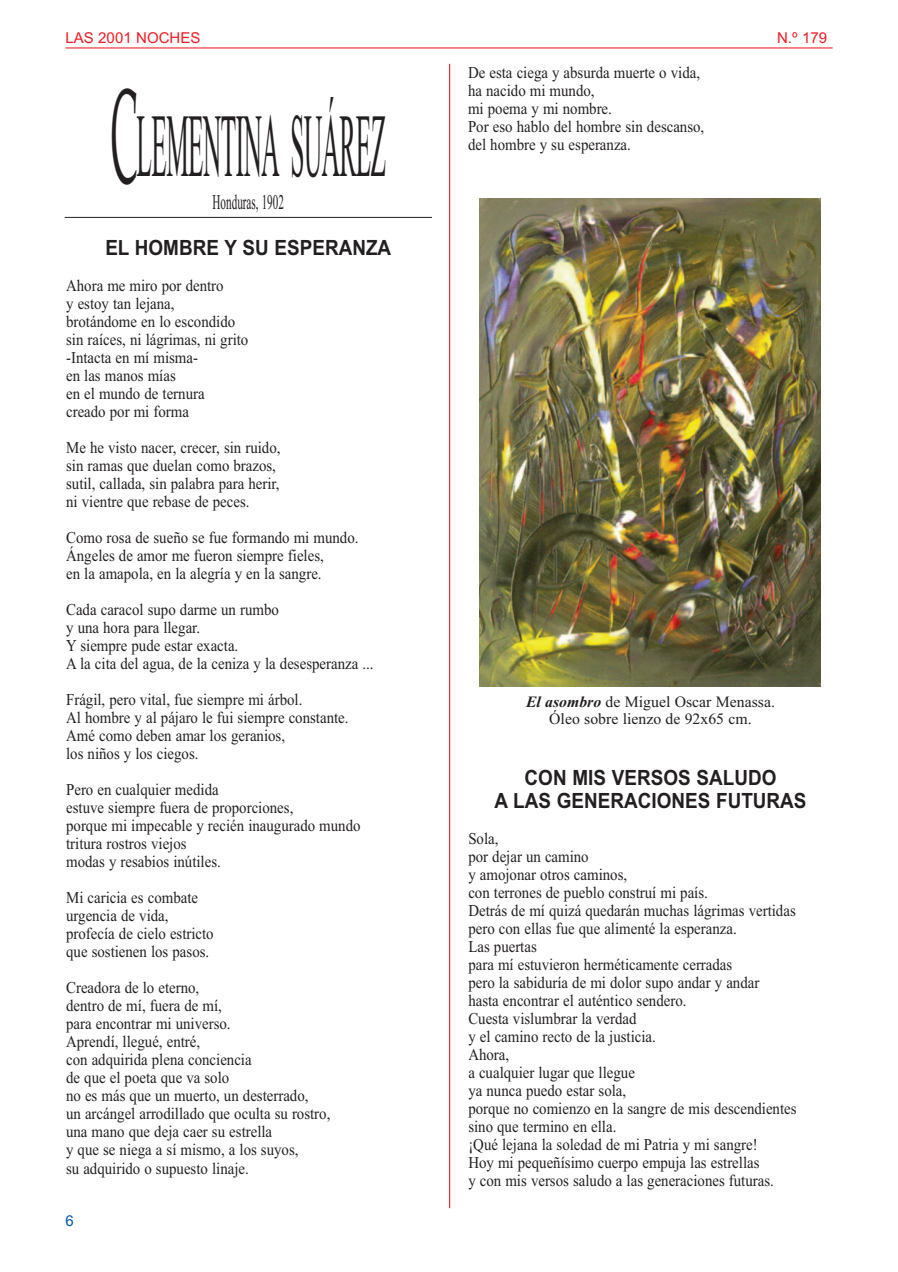
<style>
.page{position:relative;width:898px;height:1272px;background:#fff}
.page>*{position:absolute;margin:0;border:0;box-sizing:border-box;transform-origin:0 0}
.t1{font:90px "Times New Roman";letter-spacing:-.02em;color:#231f20;scale:.28 1}
.t2{font:700 21px/22.5px "Arial";color:#231f20;text-align:center;scale:.9 1}
.t3{font:21px "Times New Roman";color:#231f20;scale:.53 1}
.t4{font:16.5px/18px "Times New Roman";color:#231f20;scale:.9 1}
.t5{font:15.75px/17px "Times New Roman";color:#231f20;text-align:center}
.t6{font:15px "Arial";color:#ee1d23}
.t7{font:15px "Arial";color:#0155a5}
.s1{font-family:"Book Antiqua";font-size:135px}
.s2{font-weight:700;font-style:italic}
</style>
<div class="page">
<hr style="left:65px;top:47px;width:767px;height:1px;background:#ee1d23">
<hr style="left:449px;top:64px;width:1px;height:1144px;background:#ee1d23">
<hr style="left:65px;top:217px;width:367px;height:1px;background:#231f20">
<img style="left:479px;top:199px;width:341px;height:487px">
<p class="t6" style="left:65px;top:29px;width:137px">LAS 2001 NOCHES</p>
<p class="t6" style="left:776px;top:29px;width:52px">N.º 179</p>
<h1 class="t1" style="left:110px;top:93px;width:985px"><span class="s1">C</span>LEMENTINA SUÁREZ</h1>
<p class="t3" style="left:212px;top:189px;width:136px">Honduras, 1902</p>
<p class="t2" style="left:105px;top:236px;width:319px">EL HOMBRE Y SU ESPERANZA</p>
<p class="t4" style="left:66px;top:276px;width:204px">Ahora me miro por dentro<br>y estoy tan lejana, brotándome en lo escondido sin raíces, ni lágrimas, ni grito -Intacta en mí misma-<br>en las manos mías<br>en el mundo de ternura<br>creado por mi forma</p>
<p class="t4" style="left:66px;top:438px;width:240px">Me he visto nacer, crecer, sin ruido, sin ramas que duelan como brazos, sutil, callada, sin palabra para herir, ni vientre que rebase de peces.</p>
<p class="t4" style="left:66px;top:528px;width:326px">Como rosa de sueño se fue formando mi mundo.<br>Ángeles de amor me fueron siempre fieles,<br>en la amapola, en la alegría y en la sangre.</p>
<p class="t4" style="left:66px;top:600px;width:343px">Cada caracol supo darme un rumbo<br>y una hora para llegar.<br>Y siempre pude estar exacta.<br>A la cita del agua, de la ceniza y la desesperanza ...</p>
<p class="t4" style="left:66px;top:690px;width:315px">Frágil, pero vital, fue siempre mi árbol.<br>Al hombre y al pájaro le fui siempre constante.<br>Amé como deben amar los geranios,<br>los niños y los ciegos.</p>
<p class="t4" style="left:66px;top:780px;width:328px">Pero en cualquier medida<br>estuve siempre fuera de proporciones,<br>porque mi impecable y recién inaugurado mundo tritura rostros viejos<br>modas y resabios inútiles.</p>
<p class="t4" style="left:66px;top:888px;width:165px">Mi caricia es combate urgencia de vida, profecía de cielo estricto que sostienen los pasos.</p>
<p class="t4" style="left:66px;top:978px;width:295px">Creadora de lo eterno,<br>dentro de mí, fuera de mí,<br>para encontrar mi universo.<br>Aprendí, llegué, entré,<br>con adquirida plena conciencia<br>de que el poeta que va solo<br>no es más que un muerto, un desterrado,<br>un arcángel arrodillado que oculta su rostro, una mano que deja caer su estrella<br>y que se niega a sí mismo, a los suyos,<br>su adquirido o supuesto linaje.</p>
<p class="t7" style="left:65px;top:1212px;width:10px">6</p>
<p class="t4" style="left:468px;top:63px;width:264px">De esta ciega y absurda muerte o vida, ha nacido mi mundo,<br>mi poema y mi nombre.<br>Por eso hablo del hombre sin descanso, del hombre y su esperanza.</p>
<p class="t5" style="left:526px;top:693px;width:250px"><span class="s2">El asombro</span> de Miguel Oscar Menassa.<br>Óleo sobre lienzo de 92x65 cm.</p>
<p class="t2" style="left:494px;top:767px;width:348px">CON MIS VERSOS SALUDO<br>A LAS GENERACIONES FUTURAS</p>
<p class="t4" style="left:468px;top:829px;width:366px">Sola,<br>por dejar un camino<br>y amojonar otros caminos,<br>con terrones de pueblo construí mi país.<br>Detrás de mí quizá quedarán muchas lágrimas vertidas pero con ellas fue que alimenté la esperanza.<br>Las puertas<br>para mí estuvieron herméticamente cerradas<br>pero la sabiduría de mi dolor supo andar y andar<br>hasta encontrar el auténtico sendero.<br>Cuesta vislumbrar la verdad<br>y el camino recto de la justicia.<br>Ahora,<br>a cualquier lugar que llegue<br>ya nunca puedo estar sola,<br>porque no comienzo en la sangre de mis descendientes sino que termino en ella.<br>¡Qué lejana la soledad de mi Patria y mi sangre!<br>Hoy mi pequeñísimo cuerpo empuja las estrellas<br>y con mis versos saludo a las generaciones futuras.</p>
</div>
